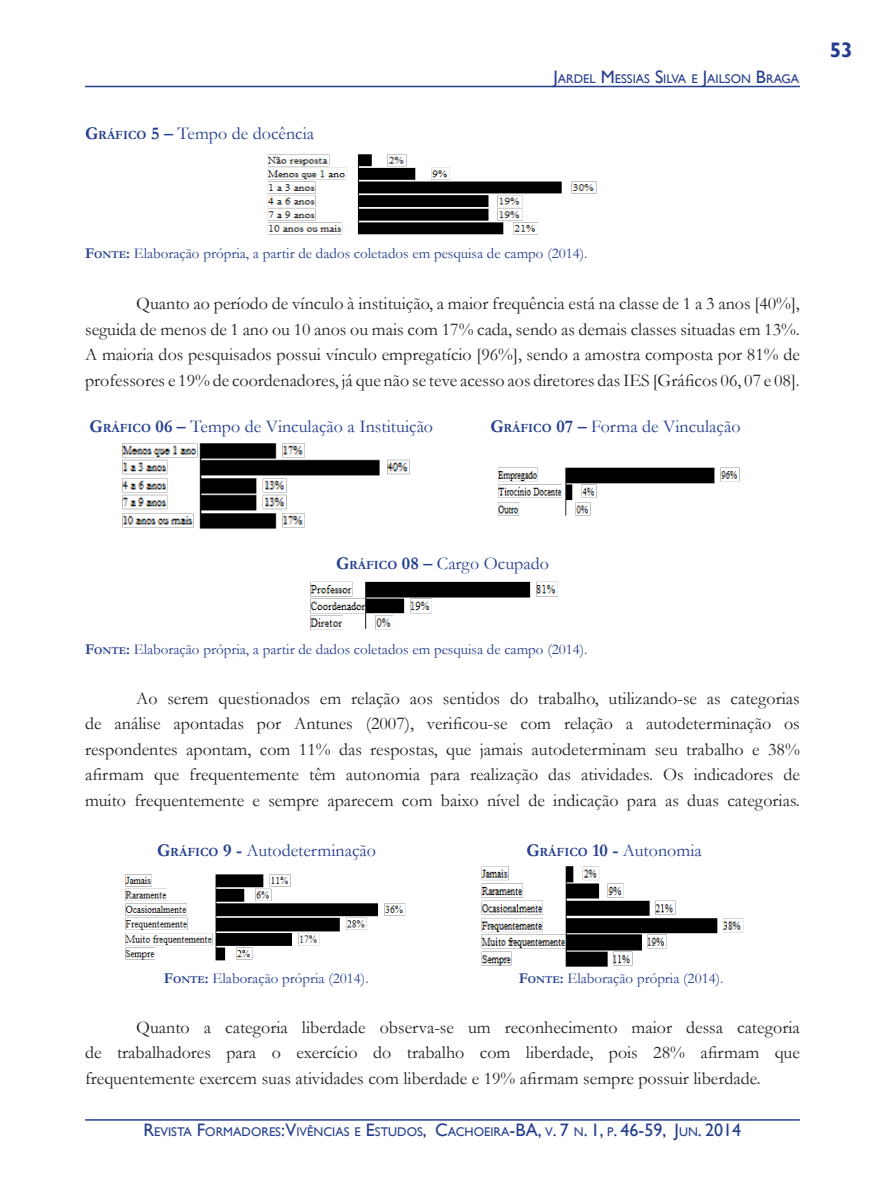
<style>
.page{position:relative;width:885px;height:1183px;background:#fff}
.page>*{position:absolute;margin:0;border:0;box-sizing:border-box;transform-origin:0 0}
.t1{font:700 21px "Gill Sans";color:#253f8e}
.t2{font:18px/25.5px "Garamond";color:#231f20;text-align:justify}
.t3{font:18px "Garamond";color:#253f8e}
.t4{font:15px "Garamond";color:#253f8e}
.t5{font:12.6px "Gill Sans";color:#253f8e}
.s1{font-weight:700}
.s2{font-weight:700;font-size:12.6px}
.s3{font-size:18px}
.s4{font-weight:700;font-size:10.5px}
</style>
<div class="page">
<hr style="left:85px;top:86px;width:714px;height:1px;background:#253f8e">
<hr style="left:85px;top:1118px;width:714px;height:2px;background:#253f8e">
<img style="left:267px;top:154px;width:330px;height:81px">
<img style="left:122px;top:443px;width:288px;height:86px">
<img style="left:310px;top:581px;width:248px;height:49px">
<img style="left:481px;top:866px;width:263px;height:101px">
<img style="left:498px;top:467px;width:242px;height:49px">
<img style="left:125px;top:874px;width:281px;height:87px">
<p class="t3" style="left:85px;top:122px;width:230px"><span class="s1">G</span><span class="s2">RÁFICO</span> <span class="s1">5 –</span> Tempo de docência</p>
<p class="t5" style="left:553px;top:71px;width:247px"><span class="s3">J</span>ARDEL <span class="s3">M</span>ESSIAS <span class="s3">S</span>ILVA E <span class="s3">J</span>AILSON <span class="s3">B</span>RAGA</p>
<p class="t1" style="left:829px;top:37px;width:25px">53</p>
<p class="t4" style="left:85px;top:243px;width:504px"><span class="s1">F</span><span class="s4">ONTE</span><span class="s1">:</span> Elaboração própria, a partir de dados coletados em pesquisa de campo (2014).</p>
<p class="t2" style="left:85px;top:290px;width:716px;text-indent:51px">Quanto ao período de vínculo à instituição, a maior frequência está na classe de 1 a 3 anos [40%], seguida de menos de 1 ano ou 10 anos ou mais com 17% cada, sendo as demais classes situadas em 13%.<br>A maioria dos pesquisados possui vínculo empregatício [96%], sendo a amostra composta por 81% de professores e 19% de coordenadores, já que não se teve acesso aos diretores das IES [Gráficos 06, 07 e 08].</p>
<p class="t3" style="left:90px;top:414px;width:345px"><span class="s1">G</span><span class="s2">RÁFICO</span> <span class="s1">06 –</span> Tempo de Vinculação a Instituição</p>
<p class="t3" style="left:490px;top:414px;width:252px"><span class="s1">G</span><span class="s2">RÁFICO</span> <span class="s1">07 –</span> Forma de Vinculação</p>
<p class="t3" style="left:336px;top:551px;width:214px"><span class="s1">G</span><span class="s2">RÁFICO</span> <span class="s1">08 –</span> Cargo Ocupado</p>
<p class="t4" style="left:85px;top:639px;width:504px"><span class="s1">F</span><span class="s4">ONTE</span><span class="s1">:</span> Elaboração própria, a partir de dados coletados em pesquisa de campo (2014).</p>
<p class="t2" style="left:136px;top:684px;width:665px">Ao serem questionados em relação aos sentidos do trabalho, utilizando-se as categorias</p>
<p class="t2" style="left:85px;top:710px;width:716px">de análise apontadas por Antunes (2007), verificou-se com relação a autodeterminação os</p>
<p class="t2" style="left:85px;top:735px;width:716px">respondentes apontam, com 11% das respostas, que jamais autodeterminam seu trabalho e 38% afirmam que frequentemente têm autonomia para realização das atividades. Os indicadores de muito frequentemente e sempre aparecem com baixo nível de indicação para as duas categorias.</p>
<p class="t3" style="left:157px;top:837px;width:220px"><span class="s1">G</span><span class="s2">RÁFICO</span> <span class="s1">9 -</span> Autodeterminação</p>
<p class="t3" style="left:526px;top:837px;width:177px"><span class="s1">G</span><span class="s2">RÁFICO</span> <span class="s1">10 -</span> Autonomia</p>
<p class="t4" style="left:164px;top:968px;width:206px"><span class="s1">F</span><span class="s4">ONTE</span><span class="s1">:</span> Elaboração própria (2014).</p>
<p class="t4" style="left:518px;top:968px;width:206px"><span class="s1">F</span><span class="s4">ONTE</span><span class="s1">:</span> Elaboração própria (2014).</p>
<p class="t2" style="left:136px;top:1013px;width:665px">Quanto a categoria liberdade observa-se um reconhecimento maior dessa categoria</p>
<p class="t2" style="left:85px;top:1038px;width:716px">de trabalhadores para o exercício do trabalho com liberdade, pois 28% afirmam que</p>
<p class="t2" style="left:85px;top:1064px;width:677px">frequentemente exercem suas atividades com liberdade e 19% afirmam sempre possuir liberdade.</p>
<p class="t5" style="left:143px;top:1123px;width:599px"><span class="s3">R</span>EVISTA <span class="s3">F</span>ORMADORES<span class="s3">:V</span>IVÊNCIAS E <span class="s3">E</span>STUDOS<span class="s3">, C</span>ACHOEIRA<span class="s3">-BA,</span> V<span class="s3">. 7</span> N<span class="s3">. 1,</span> P<span class="s3">. 46-59, J</span>UN<span class="s3">. 2014</span></p>
</div>
